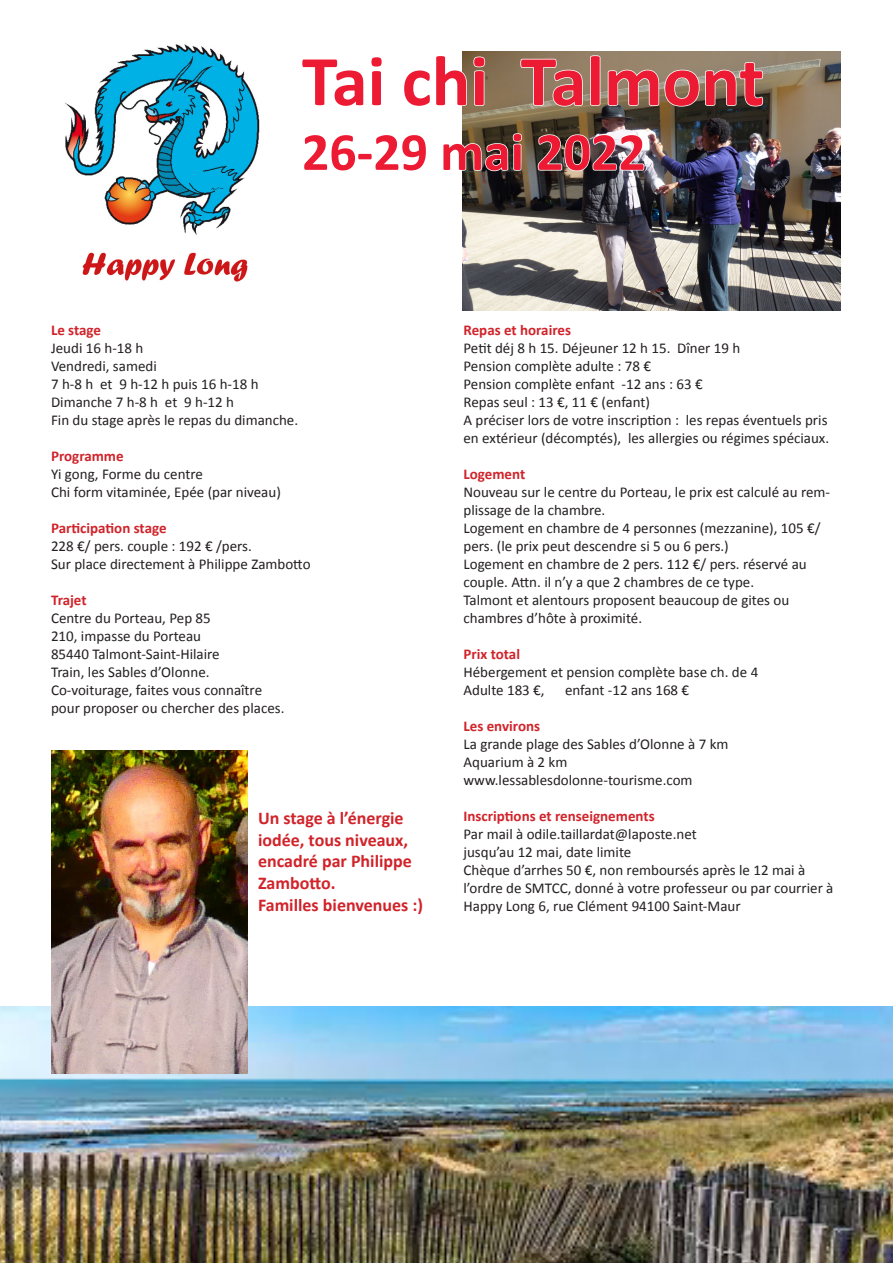
<style>
.page{position:relative;width:893px;height:1263px;background:#fff}
.page>*{position:absolute;margin:0;border:0;box-sizing:border-box;transform-origin:0 0}
.t1{font:700 72px "Calibri";color:#ed1a33}
.t2{font:700 54px "Calibri";color:#ed1a33}
.t3{font:700 18px/21.6px "Calibri";color:#d1232a}
.t4{font:15px/18px "Calibri";color:#231f20}
.t5{font:700 15px "Calibri";color:#d1232a}
</style>
<div class="page">
<img style="left:0;top:1006px;width:893px;height:257px">
<img style="left:51px;top:750px;width:197px;height:323px">
<img style="left:65px;top:44px;width:195px;height:238px">
<img style="left:463px;top:51px;width:377px;height:259px">
<svg style="left:462px;top:54px;width:24px;height:53px"></svg>
<svg style="left:519px;top:54px;width:245px;height:53px;background:#9b8e79"></svg>
<svg style="left:462px;top:133px;width:61px;height:39px;background:#675f53"></svg>
<img style="left:537px;top:133px;width:108px;height:39px">
<p class="t1" style="left:302px;top:35px;width:464px">Tai chi Talmont</p>
<p class="t2" style="left:302px;top:117px;width:345px">26-29 mai 2022</p>
<p class="t5" style="left:51px;top:320px;width:52px">Le stage</p>
<p class="t4" style="left:51px;top:339px;width:94px">Jeudi 16 h-18 h</p>
<p class="t4" style="left:51px;top:357px;width:107px">Vendredi, samedi</p>
<p class="t4" style="left:51px;top:375px;width:209px">7 h-8 h et 9 h-12 h puis 16 h-18 h</p>
<p class="t4" style="left:51px;top:393px;width:185px">Dimanche 7 h-8 h et 9 h-12 h</p>
<p class="t4" style="left:51px;top:411px;width:249px">Fin du stage après le repas du dimanche.</p>
<p class="t5" style="left:51px;top:446px;width:74px">Programme</p>
<p class="t4" style="left:51px;top:465px;width:153px">Yi gong, Forme du centre</p>
<p class="t4" style="left:51px;top:483px;width:231px">Chi form vitaminée, Epée (par niveau)</p>
<p class="t5" style="left:51px;top:518px;width:117px">Participation stage</p>
<p class="t4" style="left:51px;top:537px;width:202px">228 €/ pers. couple : 192 € /pers.</p>
<p class="t4" style="left:51px;top:555px;width:261px">Sur place directement à Philippe Zambotto</p>
<p class="t5" style="left:51px;top:590px;width:37px">Trajet</p>
<p class="t4" style="left:51px;top:609px;width:161px">Centre du Porteau, Pep 85</p>
<p class="t4" style="left:51px;top:627px;width:152px">210, impasse du Porteau</p>
<p class="t4" style="left:51px;top:645px;width:170px">85440 Talmont-Saint-Hilaire</p>
<p class="t4" style="left:51px;top:663px;width:160px">Train, les Sables d’Olonne.</p>
<p class="t4" style="left:51px;top:681px;width:213px">Co-voiturage, faites vous connaître</p>
<p class="t4" style="left:51px;top:699px;width:235px">pour proposer ou chercher des places.</p>
<p class="t3" style="left:258px;top:807px;width:155px">Un stage à l’énergie iodée, tous niveaux, encadré par Philippe<br>Zambotto.</p>
<p class="t3" style="left:258px;top:894px;width:167px">Familles bienvenues :)</p>
<p class="t5" style="left:463px;top:320px;width:109px">Repas et horaires</p>
<p class="t4" style="left:463px;top:339px;width:278px">Petit déj 8 h 15. Déjeuner 12 h 15. Dîner 19 h</p>
<p class="t4" style="left:463px;top:357px;width:189px">Pension complète adulte : 78 €</p>
<p class="t4" style="left:463px;top:375px;width:241px">Pension complète enfant -12 ans : 63 €</p>
<p class="t4" style="left:463px;top:393px;width:188px">Repas seul : 13 €, 11 € (enfant)</p>
<p class="t4" style="left:463px;top:411px;width:367px">A préciser lors de votre inscription : les repas éventuels pris en extérieur (décomptés), les allergies ou régimes spéciaux.</p>
<p class="t5" style="left:463px;top:464px;width:63px">Logement</p>
<p class="t4" style="left:463px;top:483px;width:368px">Nouveau sur le centre du Porteau, le prix est calculé au rem&shy;plissage de la chambre.</p>
<p class="t4" style="left:463px;top:519px;width:358px">Logement en chambre de 4 personnes (mezzanine), 105 €/ pers. (le prix peut descendre si 5 ou 6 pers.)</p>
<p class="t4" style="left:463px;top:555px;width:345px">Logement en chambre de 2 pers. 112 €/ pers. réservé au couple. Attn. il n’y a que 2 chambres de ce type.</p>
<p class="t4" style="left:463px;top:591px;width:327px">Talmont et alentours proposent beaucoup de gites ou chambres d’hôte à proximité.</p>
<p class="t5" style="left:463px;top:644px;width:58px">Prix total</p>
<p class="t4" style="left:463px;top:663px;width:296px">Hébergement et pension complète base ch. de 4</p>
<p class="t4" style="left:463px;top:681px;width:83px">Adulte 183 €,</p>
<p class="t4" style="left:565px;top:681px;width:126px">enfant -12 ans 168 €</p>
<p class="t5" style="left:463px;top:716px;width:78px">Les environs</p>
<p class="t4" style="left:463px;top:735px;width:267px">La grande plage des Sables d’Olonne à 7 km</p>
<p class="t4" style="left:463px;top:753px;width:105px">Aquarium à 2 km</p>
<p class="t4" style="left:463px;top:771px;width:231px">www.lessablesdolonne-tourisme.com</p>
<p class="t5" style="left:463px;top:806px;width:193px">Inscriptions et renseignements</p>
<p class="t4" style="left:463px;top:825px;width:235px">Par mail à odile.taillardat@laposte.net</p>
<p class="t4" style="left:463px;top:843px;width:169px">jusqu’au 12 mai, date limite</p>
<p class="t4" style="left:463px;top:861px;width:371px">Chèque d’arrhes 50 €, non remboursés après le 12 mai à l’ordre de SMTCC, donné à votre professeur ou par courrier à</p>
<p class="t4" style="left:463px;top:897px;width:279px">Happy Long 6, rue Clément 94100 Saint-Maur</p>
</div>
